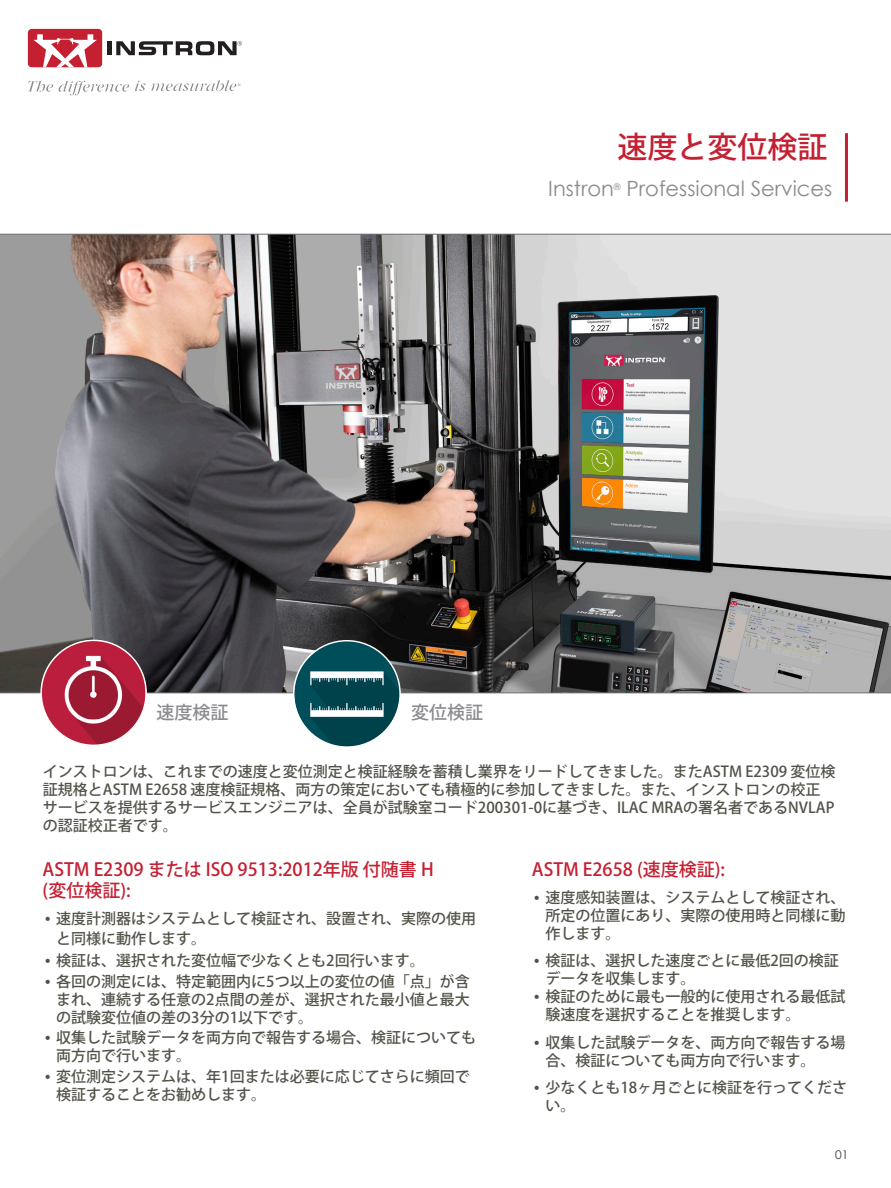
<style>
.page{position:relative;width:891px;height:1188px;background:#fff}
.page>*{position:absolute;margin:0;border:0;box-sizing:border-box;transform-origin:0 0}
.t1{font:500 30px "Koz Go Pr 6 N";color:#c42032}
.t2{font:21px "Century Gothic";color:#8b8a8e}
.t3{font:500 18px/21.6px "Koz Go Pr 6 N";color:#c42032}
.t4{font:500 18px "Koz Go Pr 6 N";color:#8b8a8e}
.t5{font:500 15px/18px "Koz Go Pr 6 N";color:#535249}
.t6{font:12px "Century Gothic";color:#3d3934}
.t7{font:9px "Century Gothic";color:#8b8a8e}
.s1{font-family:"Franklin Gothic";font-weight:400}
</style>
<div class="page">
<div style="left:28px;top:29px;width:74px;height:38px;background:#c42032;border-radius:4px"></div>
<svg style="left:33px;top:34px;width:64px;height:33px"></svg>
<div style="left:107px;top:41px;width:5px;height:14px;background:#231f20"></div>
<svg style="left:116px;top:41px;width:126px;height:14px"></svg>
<svg style="left:28px;top:80px;width:213px;height:15px"></svg>
<hr style="left:845px;top:133px;width:3px;height:69px;background:#c42032">
<svg style="left:0;top:234px;width:891px;height:459px;background:#7f7b7a"></svg>
<img style="left:294px;top:641px;width:105px;height:105px">
<img style="left:41px;top:640px;width:104px;height:104px">
<p class="t1" style="left:618px;top:130px;width:211px">速度と変位検証</p>
<p class="t2" style="left:548px;top:174px;width:67px">Instron</p>
<p class="t7" style="left:614px;top:180px;width:8px">®</p>
<p class="t2" style="left:627px;top:174px;width:207px">Professional Services</p>
<p class="t4" style="left:157px;top:703px;width:73px">速度検証</p>
<p class="t4" style="left:411px;top:703px;width:73px">変位検証</p>
<p class="t5" style="left:43px;top:763px;width:794px">インストロンは、これまでの速度と変位測定と検証経験を蓄積し業界をリードしてきました。またASTM E2309 変位検証規格とASTM E2658 速度検証規格、両方の策定においても積極的に参加してきました。また、インストロンの校正サービスを提供するサービスエンジニアは、全員が試験室コード200301-0に基づき、ILAC MRAの署名者であるNVLAPの認証校正者です。</p>
<p class="t3" style="left:43px;top:859px;width:393px">ASTM E2309 または ISO 9513:2012年版 付随書 H (変位検証):</p>
<p class="t5" style="left:56px;top:908px;width:422px;line-height:21px;text-indent:-14px"><span class="s1">•</span> 速度計測器はシステムとして検証され、設置され、実際の使用と同様に動作します。</p>
<p class="t5" style="left:43px;top:952px;width:383px"><span class="s1">•</span> 検証は、選択された変位幅で少なくとも2回行います。</p>
<p class="t5" style="left:56px;top:972px;width:415px;text-align:justify;text-indent:-14px"><span class="s1">•</span> 各回の測定には、特定範囲内に5つ以上の変位の値「点」が含まれ、連続する任意の2点間の差が、選択された最小値と最大の試験変位値の差の3分の1以下です。</p>
<p class="t5" style="left:56px;top:1029px;width:422px;text-indent:-14px"><span class="s1">•</span> 収集した試験データを両方向で報告する場合、検証についても両方向で行います。</p>
<p class="t5" style="left:56px;top:1068px;width:415px;text-indent:-14px"><span class="s1">•</span> 変位測定システムは、年1回または必要に応じてさらに頻回で検証することをお勧めします。</p>
<p class="t3" style="left:532px;top:859px;width:195px">ASTM E2658 (速度検証):</p>
<p class="t5" style="left:545px;top:889px;width:301px;text-align:justify;text-indent:-14px"><span class="s1">•</span> 速度感知装置は、システムとして検証され、所定の位置にあり、実際の使用時と同様に動作します。</p>
<p class="t5" style="left:545px;top:952px;width:295px;text-indent:-14px"><span class="s1">•</span> 検証は、選択した速度ごとに最低2回の検証データを収集します。</p>
<p class="t5" style="left:545px;top:988px;width:301px;text-indent:-14px"><span class="s1">•</span> 検証のために最も一般的に使用される最低試験速度を選択することを推奨します。</p>
<p class="t5" style="left:545px;top:1034px;width:301px;text-indent:-14px"><span class="s1">•</span> 収集した試験データを、両方向で報告する場合、検証についても両方向で行います。</p>
<p class="t5" style="left:545px;top:1079px;width:303px;text-indent:-14px"><span class="s1">•</span> 少なくとも18ヶ月ごとに検証を行ってください。</p>
<p class="t6" style="left:835px;top:1146px;width:15px">01</p>
</div>
